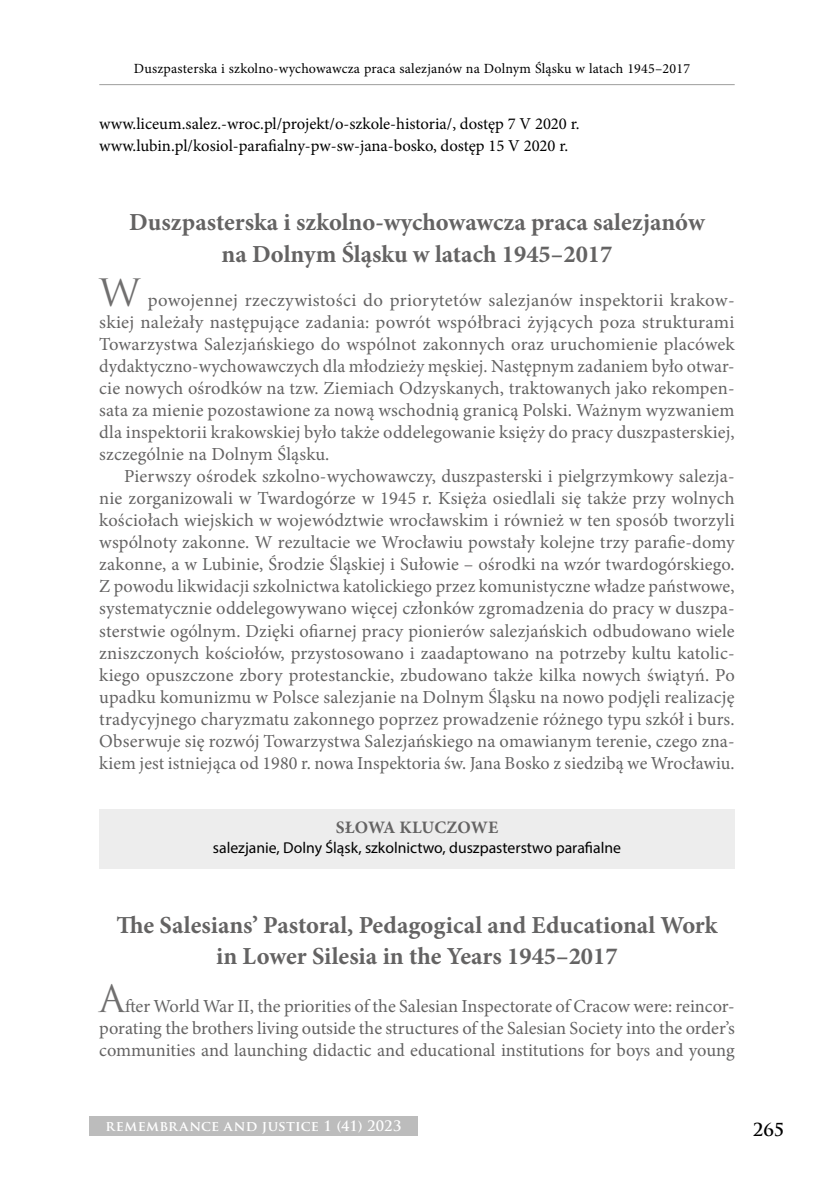
<style>
.page{position:relative;width:834px;height:1191px;background:#fff}
.page>*{position:absolute;margin:0;border:0;box-sizing:border-box;transform-origin:0 0}
.t1{font:700 24.5px/31.5px "Minion Pro";color:#646363;text-align:center}
.t2{font:18.38px/22.1px "Minion Pro";letter-spacing:.005em;color:#646363;text-align:justify}
.t3{font:700 17.5px "Minion Pro";letter-spacing:.01em;color:#646363}
.t4{font:700 17.5px "Trajan Pro";color:#000}
.t5{font:16.62px/22.1px "Minion Pro";color:#000}
.t6{font:15.75px "Myriad Pro";color:#000}
.t7{font:14px "Minion Pro";letter-spacing:.015em;color:#000}
.t8{font:700 14px "Trajan Pro";letter-spacing:.02em;color:#fff}
.s1{font-family:"Trajan Pro";font-size:36.75px;color:#706f6f}
</style>
<div class="page">
<hr style="left:99px;top:84px;width:635px;height:1px;background:#9d9d9c">
<div style="left:89px;top:1116px;width:328px;height:20px;background:#bcbcbc"></div>
<div style="left:99px;top:809px;width:635px;height:59px;background:#ededed"></div>
<p class="t7" style="left:134px;top:59px;width:557px">Duszpasterska i szkolno-wychowawcza praca salezjanów na Dolnym Śląsku w latach 1945–2017</p>
<p class="t5" style="left:99px;top:113px;width:482px">www.liceum.salez.-wroc.pl/projekt/o-szkole-historia/, dostęp 7 V 2020 r. www.lubin.pl/kosiol-parafialny-pw-sw-jana-bosko, dostęp 15 V 2020 r.</p>
<h1 class="t1" style="left:129px;top:206px;width:577px">Duszpasterska i szkolno-wychowawcza praca salezjanów na Dolnym Śląsku w latach 1945–2017</h1>
<p class="t2" style="left:99px;top:289px;width:637px"><span class="s1">W</span> powojennej rzeczywistości do priorytetów salezjanów inspektorii krakow&shy;skiej należały następujące zadania: powrót współbraci żyjących poza strukturami Towarzystwa Salezjańskiego do wspólnot zakonnych oraz uruchomienie placówek dydaktyczno-wychowawczych dla młodzieży męskiej. Następnym zadaniem było otwar&shy;cie nowych ośrodków na tzw. Ziemiach Odzyskanych, traktowanych jako rekompen&shy;sata za mienie pozostawione za nową wschodnią granicą Polski. Ważnym wyzwaniem dla inspektorii krakowskiej było także oddelegowanie księży do pracy duszpasterskiej, szczególnie na Dolnym Śląsku.</p>
<p class="t2" style="left:99px;top:465px;width:637px;text-indent:25px">Pierwszy ośrodek szkolno-wychowawczy, duszpasterski i pielgrzymkowy salezja&shy;nie zorganizowali w Twardogórze w 1945 r. Księża osiedlali się także przy wolnych kościołach wiejskich w województwie wrocławskim i również w ten sposób tworzyli wspólnoty zakonne. W rezultacie we Wrocławiu powstały kolejne trzy parafie-domy zakonne, a w Lubinie, Środzie Śląskiej i Sułowie – ośrodki na wzór twardogórskiego.<br>Z powodu likwidacji szkolnictwa katolickiego przez komunistyczne władze państwowe, systematycznie oddelegowywano więcej członków zgromadzenia do pracy w duszpa&shy;sterstwie ogólnym. Dzięki ofiarnej pracy pionierów salezjańskich odbudowano wiele zniszczonych kościołów, przystosowano i zaadaptowano na potrzeby kultu katolic&shy;kiego opuszczone zbory protestanckie, zbudowano także kilka nowych świątyń. Po upadku komunizmu w Polsce salezjanie na Dolnym Śląsku na nowo podjęli realizację tradycyjnego charyzmatu zakonnego poprzez prowadzenie różnego typu szkół i burs.<br>Obserwuje się rozwój Towarzystwa Salezjańskiego na omawianym terenie, czego zna&shy;kiem jest istniejąca od 1980 r. nowa Inspektoria św. Jana Bosko z siedzibą we Wrocławiu.</p>
<p class="t3" style="left:336px;top:815px;width:164px">SŁOWA KLUCZOWE</p>
<p class="t6" style="left:213px;top:838px;width:410px">salezjanie, Dolny Śląsk, szkolnictwo, duszpasterstwo parafialne</p>
<h1 class="t1" style="left:116px;top:909px;width:602px">The Salesians’ Pastoral, Pedagogical and Educational Work in Lower Silesia in the Years 1945–2017</h1>
<p class="t2" style="left:99px;top:994px;width:637px"><span class="s1">A</span>fter World War II, the priorities of the Salesian Inspectorate of Cracow were: reincor&shy;porating the brothers living outside the structures of the Salesian Society into the order’s communities and launching didactic and educational institutions for boys and young</p>
<p class="t8" style="left:105px;top:1117px;width:297px">REMEMBRANCE AND JUSTICE 1 (41) 2023</p>
<p class="t4" style="left:752px;top:1118px;width:33px">265</p>
</div>
